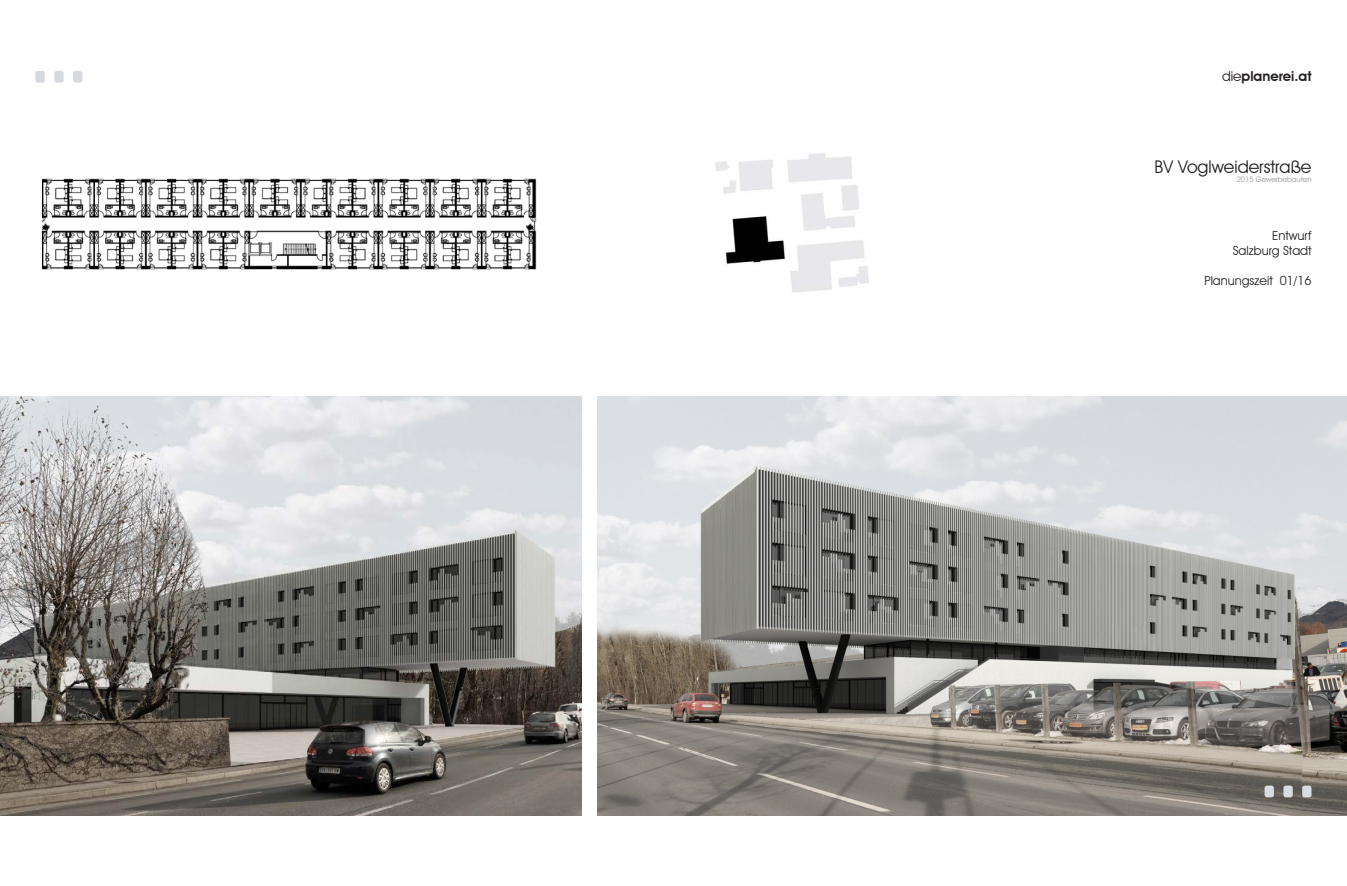
<style>
.page{position:relative;width:1347px;height:886px;background:#fff}
.page>*{position:absolute;margin:0;border:0;box-sizing:border-box;transform-origin:0 0}
.t1{font:17.5px "Avant Garde IT Cby BT";color:#231f20}
.t2{font:600 13.75px "Avant Garde IT Cby BT";color:#231f20}
.t3{font:12.5px/15px "Avant Garde IT Cby BT";color:#231f20;text-align:right}
.t4{font:7.5px "Avant Garde IT Cby BT";color:#939598}
.s1{font-weight:400}
</style>
<div class="page">
<img style="left:597px;top:397px;width:749px;height:418px">
<div style="left:35px;top:71px;width:10px;height:12px;background:#d6d9de;border-radius:3px"></div>
<div style="left:54px;top:71px;width:10px;height:12px;background:#d6d9de;border-radius:3px"></div>
<div style="left:73px;top:71px;width:9px;height:12px;background:#d6d9de;border-radius:3px"></div>
<div style="left:1264px;top:785px;width:9px;height:12px;background:#d8dbe0;border-radius:3px"></div>
<div style="left:1283px;top:785px;width:9px;height:12px;background:#d8dbe0;border-radius:3px"></div>
<div style="left:1302px;top:785px;width:9px;height:12px;background:#d8dbe0;border-radius:3px"></div>
<img style="left:42px;top:178px;width:495px;height:92px">
<img style="left:715px;top:153px;width:154px;height:140px">
<img style="left:0;top:397px;width:581px;height:418px">
<p class="t2" style="left:1222px;top:68px;width:91px"><span class="s1">die</span>planerei.at</p>
<h1 class="t1" style="left:1154px;top:156px;width:158px">BV Voglweiderstraße</h1>
<p class="t4" style="left:1236px;top:175px;width:76px">2015 Gewerbebauten</p>
<p class="t3" style="left:1232px;top:228px;width:80px">Entwurf<br>Salzburg Stadt</p>
<p class="t3" style="left:1204px;top:273px;width:109px">Planungszeit 01/16</p>
</div>
